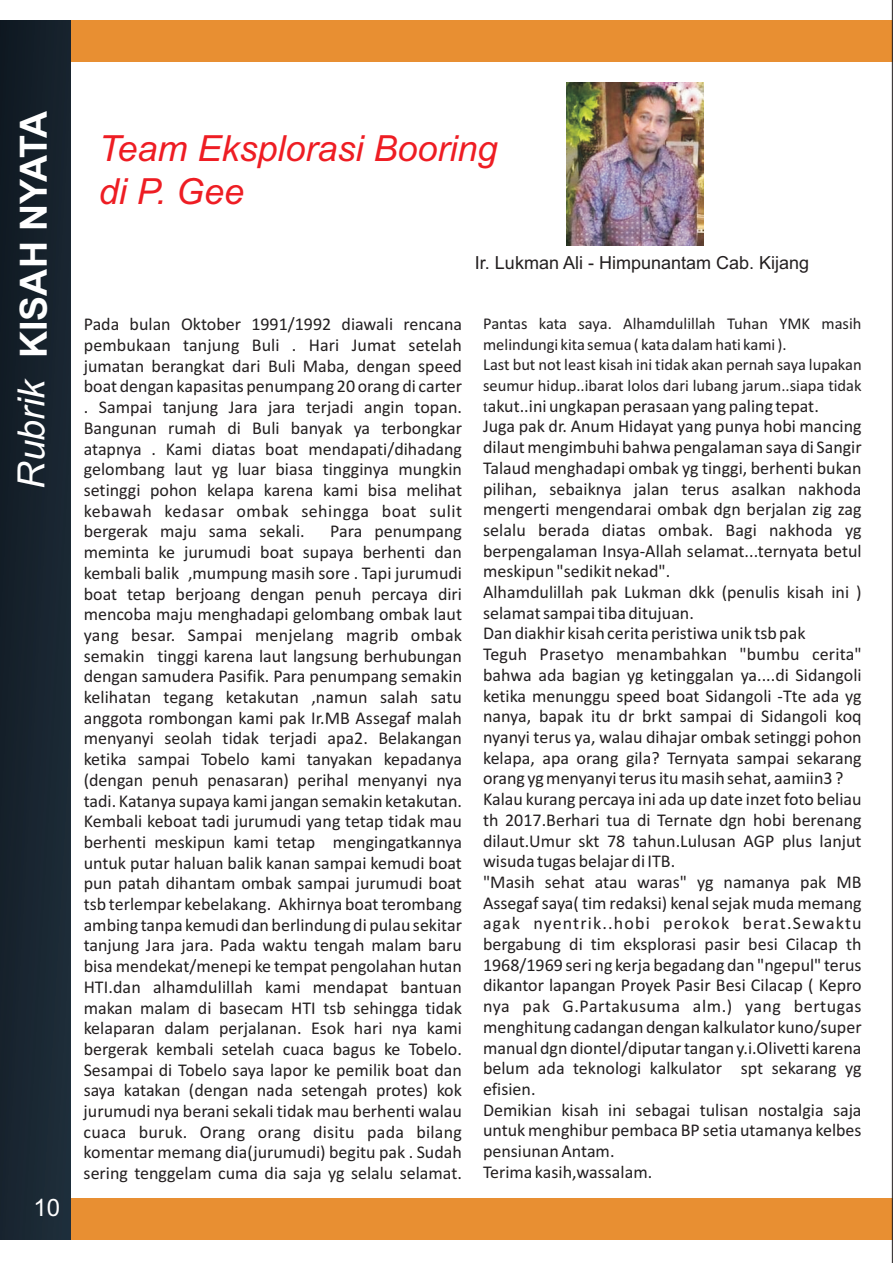
<style>
.page{position:relative;width:893px;height:1263px;background:#fff}
.page>*{position:absolute;margin:0;border:0;box-sizing:border-box;transform-origin:0 0}
.t1{font:700 37.5px "Arial";color:#fff}
.t2{font:italic 37.5px "Arial";color:#fff}
.t3{font:italic 36px "Arial";color:#ee1d23}
.t4{font:24px "Arial";color:#fff}
.t5{font:18px/20.7px "Calibri";color:#231f20;text-align:justify}
.t6{font:18px "Arial";color:#231f20}
.t7{font:16.5px/20.7px "Calibri";color:#231f20}
.s1{font-family:"Times New Roman";font-size:16.5px}
</style>
<div class="page">
<div style="left:42px;top:21px;width:851px;height:41px;background:#e88f32"></div>
<div style="left:42px;top:1198px;width:851px;height:41px;background:#e88f32"></div>
<div style="left:0;top:20px;width:70px;height:1219px;background:#17232d"></div>
<hr style="left:892px;top:0;width:1px;height:1263px;background:#231f20">
<img style="left:567px;top:83px;width:137px;height:162px">
<h1 class="t1" style="left:20px;top:358px;width:249px;rotate:-90deg">KISAH NYATA</h1>
<h1 class="t2" style="left:17px;top:488px;width:112px;rotate:-90deg">Rubrik</h1>
<h3 class="t4" style="left:34px;top:1198px;width:28px">10</h3>
<h2 class="t3" style="left:99px;top:135px;width:400px">Team Eksplorasi Booring</h2>
<h2 class="t3" style="left:99px;top:178px;width:147px">di P. Gee</h2>
<p class="t6" style="left:475px;top:256px;width:336px">Ir. Lukman Ali - Himpunantam Cab. Kijang</p>
<p class="t5" style="left:84px;top:315px;width:380px">Pada bulan Oktober 1991/1992 diawali rencana pembukaan tanjung Buli . Hari Jumat setelah jumatan berangkat dari Buli Maba, dengan speed boat dengan kapasitas penumpang 20 orang di carter . Sampai tanjung Jara jara terjadi angin topan.<br>Bangunan rumah di Buli banyak ya terbongkar atapnya . Kami diatas boat mendapati/dihadang gelombang laut yg luar biasa tingginya mungkin setinggi pohon kelapa karena kami bisa melihat kebawah kedasar ombak sehingga boat sulit bergerak maju sama sekali.</p>
<p class="t5" style="left:84px;top:522px;width:380px;text-indent:247px">Para penumpang meminta ke jurumudi boat supaya berhenti dan kembali balik ,mumpung masih sore . Tapi jurumudi boat tetap berjoang dengan penuh percaya diri mencoba maju menghadapi gelombang ombak laut yang besar. Sampai menjelang magrib ombak semakin tinggi karena laut langsung berhubungan dengan samudera Pasifik. Para penumpang semakin kelihatan tegang ketakutan ,namun salah satu anggota rombongan kami pak Ir.MB Assegaf malah menyanyi seolah tidak terjadi apa2. Belakangan ketika sampai Tobelo kami tanyakan kepadanya (dengan penuh penasaran) perihal menyanyi nya tadi. Katanya supaya kami jangan semakin ketakutan.<br>Kembali keboat tadi jurumudi yang tetap tidak mau berhenti meskipun kami tetap mengingatkannya untuk putar haluan balik kanan sampai kemudi boat pun patah dihantam ombak sampai jurumudi boat tsb terlempar kebelakang. Akhirnya boat terombang ambing tanpa kemudi dan berlindung di pulau sekitar tanjung Jara jara. Pada waktu tengah malam baru bisa mendekat/menepi ke tempat pengolahan hutan HTI.dan alhamdulillah kami mendapat bantuan makan malam di basecam HTI tsb sehingga tidak kelaparan dalam perjalanan. Esok hari nya kami bergerak kembali setelah cuaca bagus ke Tobelo.<br>Sesampai di Tobelo saya lapor ke pemilik boat dan saya katakan (dengan nada setengah protes) kok jurumudi nya berani sekali tidak mau berhenti walau cuaca buruk. Orang orang disitu pada bilang komentar memang dia(jurumudi) begitu pak . Sudah sering tenggelam cuma dia saja yg selalu selamat.</p>
<p class="t7" style="left:483px;top:314px;width:380px">Pantas kata saya. Alhamdulillah Tuhan YMK masih melindungi kita semua ( kata dalam hati kami ).<br>Last but not least kisah ini tidak akan pernah saya lupakan seumur hidup..ibarat lolos dari lubang jarum..siapa tidak</p>
<p class="t5" style="left:483px;top:397px;width:380px;text-align:left"><span class="s1">t</span>akut..ini ungkapan perasaan yang paling tepat.<br>Juga pak dr. Anum Hidayat yang punya hobi mancing dilaut mengimbuhi bahwa pengalaman saya di Sangir Talaud menghadapi ombak yg tinggi, berhenti bukan pilihan, sebaiknya jalan terus asalkan nakhoda mengerti mengendarai ombak dgn berjalan zig zag selalu berada diatas ombak. Bagi nakhoda yg berpengalaman Insya-Allah selamat...ternyata betul meskipun "sedikit nekad".<br>Alhamdulillah pak Lukman dkk (penulis kisah ini ) selamat sampai tiba ditujuan.<br>Dan diakhir kisah cerita peristiwa unik tsb pak<br>Teguh Prasetyo menambahkan "bumbu cerita" bahwa ada bagian yg ketinggalan ya....di Sidangoli ketika menunggu speed boat Sidangoli -Tte ada yg nanya, bapak itu dr brkt sampai di Sidangoli koq nyanyi terus ya, walau dihajar ombak setinggi pohon kelapa, apa orang gila? Ternyata sampai sekarang orang yg menyanyi terus itu masih sehat, aamiin3 ?<br>Kalau kurang percaya ini ada up date inzet foto beliau th 2017.Berhari tua di Ternate dgn hobi berenang dilaut.Umur skt 78 tahun.Lulusan AGP plus lanjut wisuda tugas belajar di ITB.<br>"Masih sehat atau waras" yg namanya pak MB Assegaf saya( tim redaksi) kenal sejak muda memang agak nyentrik..hobi perokok berat.Sewaktu bergabung di tim eksplorasi pasir besi Cilacap th 1968/1969 seri ng kerja begadang dan "ngepul" terus dikantor lapangan Proyek Pasir Besi Cilacap ( Kepro nya pak G.Partakusuma alm.) yang bertugas menghitung cadangan dengan kalkulator kuno/super manual dgn diontel/diputar tangan y.i.Olivetti karena belum ada teknologi kalkulator spt sekarang yg efisien.<br>Demikian kisah ini sebagai tulisan nostalgia saja untuk menghibur pembaca BP setia utamanya kelbes pensiunan Antam.<br>Terima kasih,wassalam.</p>
</div>
